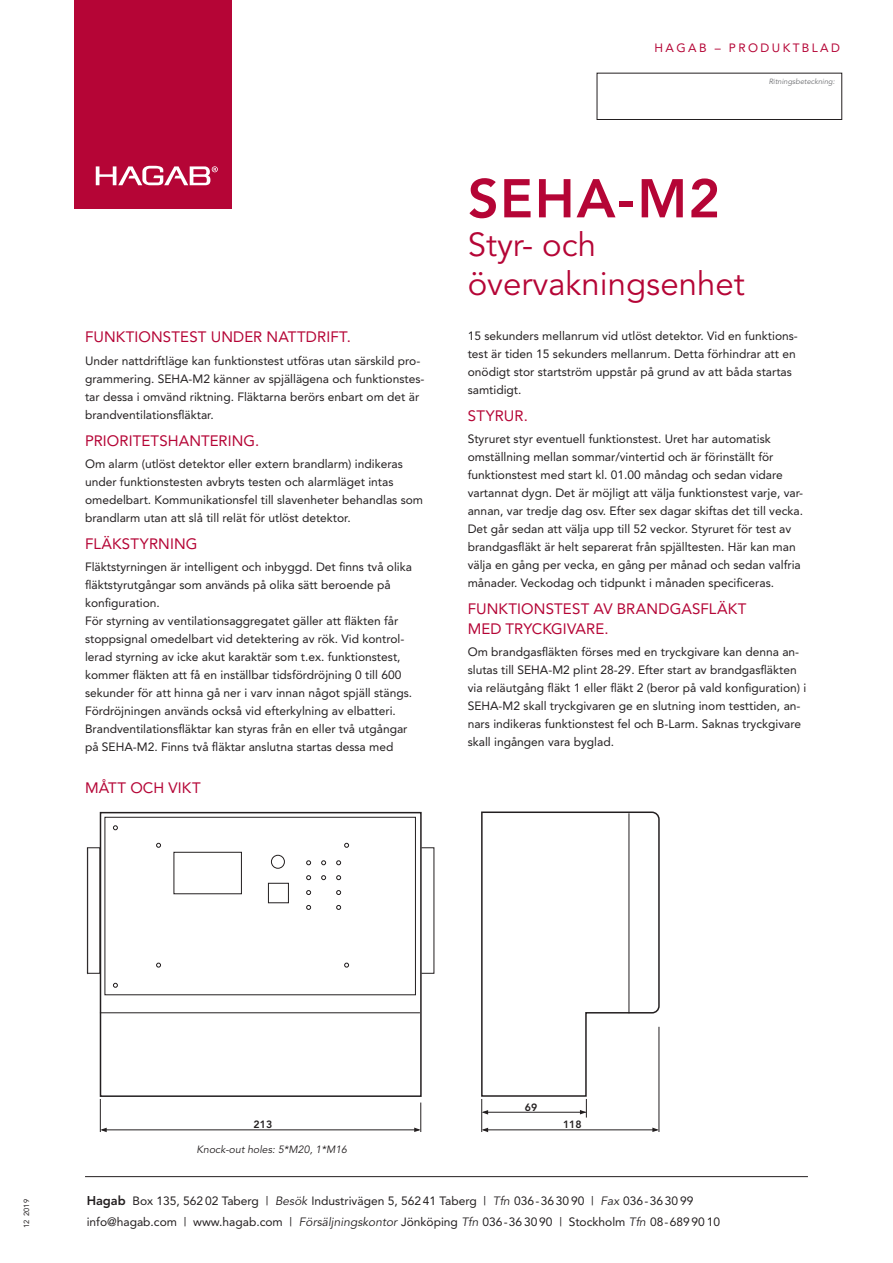
<style>
.page{position:relative;width:893px;height:1263px;background:#fff}
.page>*{position:absolute;margin:0;border:0;box-sizing:border-box;transform-origin:0 0}
.t1{font:800 54px "Avenir LT Std";letter-spacing:.025em;color:#b50536}
.t2{font:33px/39px "Avenir LT Std";color:#b50536}
.Datablad_-_mellanrub{font:15px "Avenir LT Std";letter-spacing:.005em;color:#b50536}
.Datablad_-_brödtext{font:15px "Avenir LT Std";letter-spacing:.005em;color:#b50536}
.Datablad_-_brödtext-2{font:12px/18px "Avenir LT Std";color:#231f20}
.t3{font:12px "Avenir LT Std";letter-spacing:.2em;color:#b50536}
.t4{font:italic 10.5px "Avenir LT Std";color:#231f20}
.t5{font:800 10.5px "Avenir LT Std";color:#231f20}
.t6{font:italic 7.5px "Avenir LT Std";color:#6c6d70}
.t7{font:7.5px "Avenir LT Std";color:#231f20}
.s1{font-weight:800;font-size:12.75px}
.s2{font-style:italic}
</style>
<div class="page">
<div style="left:74px;top:0;width:158px;height:208px;background:#b50536"></div>
<svg style="left:96px;top:166px;width:122px;height:19px"></svg>
<div style="left:100px;top:812px;width:322px;height:285px;border:2px solid #231f20"></div>
<svg style="left:481px;top:811px;width:179px;height:286px"></svg>
<hr style="left:629px;top:813px;width:1px;height:200px;background:#231f20">
<div style="left:105px;top:817px;width:311px;height:178px;border:1px solid #231f20"></div>
<hr style="left:100px;top:1012px;width:320px;height:1px;background:#231f20">
<div style="left:87px;top:847px;width:13px;height:126px;border:1px solid #231f20"></div>
<div style="left:174px;top:852px;width:68px;height:42px;border:1px solid #231f20"></div>
<div style="left:268px;top:883px;width:21px;height:20px;border:1px solid #231f20"></div>
<div style="left:271px;top:855px;width:14px;height:13px;border:1px solid #231f20;border-radius:50%"></div>
<svg style="left:113px;top:825px;width:5px;height:5px"></svg>
<svg style="left:113px;top:983px;width:5px;height:4px"></svg>
<svg style="left:156px;top:963px;width:5px;height:4px"></svg>
<svg style="left:156px;top:843px;width:5px;height:4px"></svg>
<svg style="left:344px;top:963px;width:5px;height:4px"></svg>
<svg style="left:344px;top:843px;width:5px;height:4px"></svg>
<svg style="left:306px;top:860px;width:5px;height:5px"></svg>
<svg style="left:321px;top:860px;width:5px;height:5px"></svg>
<svg style="left:336px;top:860px;width:5px;height:5px"></svg>
<svg style="left:306px;top:875px;width:5px;height:5px"></svg>
<svg style="left:321px;top:875px;width:5px;height:5px"></svg>
<svg style="left:336px;top:875px;width:5px;height:5px"></svg>
<svg style="left:306px;top:890px;width:5px;height:5px"></svg>
<svg style="left:336px;top:890px;width:5px;height:5px"></svg>
<svg style="left:306px;top:905px;width:5px;height:5px"></svg>
<svg style="left:336px;top:905px;width:5px;height:5px"></svg>
<hr style="left:102px;top:1129px;width:317px;height:1px;background:#231f20">
<hr style="left:100px;top:1099px;width:1px;height:33px;background:#231f20">
<hr style="left:420px;top:1102px;width:1px;height:30px;background:#231f20">
<svg style="left:100px;top:1128px;width:7px;height:4px"></svg>
<svg style="left:414px;top:1127px;width:7px;height:5px"></svg>
<hr style="left:483px;top:1129px;width:174px;height:1px;background:#231f20">
<hr style="left:481px;top:1099px;width:1px;height:33px;background:#231f20">
<hr style="left:659px;top:1027px;width:1px;height:105px;background:#231f20">
<svg style="left:482px;top:1128px;width:6px;height:4px"></svg>
<svg style="left:652px;top:1127px;width:7px;height:5px"></svg>
<hr style="left:483px;top:1112px;width:103px;height:1px;background:#231f20">
<svg style="left:482px;top:1110px;width:6px;height:4px"></svg>
<svg style="left:580px;top:1099px;width:7px;height:18px"></svg>
<hr style="left:85px;top:1176px;width:723px;height:1px;background:#231f20">
<div style="left:597px;top:73px;width:245px;height:47px;border:1px solid #231f20"></div>
<p class="t3" style="left:655px;top:40px;width:187px">HAGAB – PRODUKTBLAD</p>
<p class="Datablad_-_mellanrub" style="left:85px;top:328px;width:267px">FUNKTIONSTEST UNDER NATTDRIFT.</p>
<p class="Datablad_-_brödtext-2" style="left:85px;top:351px;width:341px">Under nattdriftläge kan funktionstest utföras utan särskild pro&shy;grammering. SEHA-M2 känner av spjällägena och funktionstes&shy;tar dessa i omvänd riktning. Fläktarna berörs enbart om det är brandventilationsfläktar.</p>
<p class="Datablad_-_mellanrub" style="left:85px;top:432px;width:176px">PRIORITETSHANTERING.</p>
<p class="Datablad_-_brödtext-2" style="left:85px;top:455px;width:340px">Om alarm (utlöst detektor eller extern brandlarm) indikeras under funktionstesten avbryts testen och alarmläget intas omedelbart. Kommunikationsfel till slavenheter behandlas som brandlarm utan att slå till relät för utlöst detektor.</p>
<p class="Datablad_-_mellanrub" style="left:85px;top:535px;width:114px">FLÄKSTYRNING</p>
<p class="Datablad_-_brödtext-2" style="left:85px;top:558px;width:328px">Fläktstyrningen är intelligent och inbyggd. Det finns två olika fläktstyrutgångar som används på olika sätt beroende på konfiguration.</p>
<p class="Datablad_-_brödtext-2" style="left:85px;top:612px;width:329px">För styrning av ventilationsaggregatet gäller att fläkten får stoppsignal omedelbart vid detektering av rök. Vid kontrol&shy;lerad styrning av icke akut karaktär som t.ex. funktionstest, kommer fläkten att få en inställbar tidsfördröjning 0 till 600 sekunder för att hinna gå ner i varv innan något spjäll stängs.<br>Fördröjningen används också vid efterkylning av elbatteri.</p>
<p class="Datablad_-_brödtext-2" style="left:85px;top:720px;width:324px">Brandventilationsfläktar kan styras från en eller två utgångar på SEHA-M2. Finns två fläktar anslutna startas dessa med</p>
<p class="Datablad_-_mellanrub" style="left:85px;top:779px;width:117px">MÅTT OCH VIKT</p>
<p class="t6" style="left:769px;top:77px;width:68px">Ritningsbeteckning:</p>
<p class="t1" style="left:468px;top:167px;width:254px">SEHA-M2</p>
<p class="t2" style="left:468px;top:226px;width:278px">Styr- och övervakningsenhet</p>
<p class="Datablad_-_brödtext-2" style="left:468px;top:327px;width:332px">15 sekunders mellanrum vid utlöst detektor. Vid en funktions&shy;test är tiden 15 sekunders mellanrum. Detta förhindrar att en onödigt stor startström uppstår på grund av att båda startas samtidigt.</p>
<p class="Datablad_-_mellanrub" style="left:468px;top:407px;width:62px">STYRUR.</p>
<p class="Datablad_-_brödtext-2" style="left:468px;top:430px;width:337px">Styruret styr eventuell funktionstest. Uret har automatisk omställning mellan sommar/vintertid och är förinställt för funktionstest med start kl. 01.00 måndag och sedan vidare vartannat dygn. Det är möjligt att välja funktionstest varje, var&shy;annan, var tredje dag osv. Efter sex dagar skiftas det till vecka.<br>Det går sedan att välja upp till 52 veckor. Styruret för test av brandgasfläkt är helt separerat från spjälltesten. Här kan man välja en gång per vecka, en gång per månad och sedan valfria månader. Veckodag och tidpunkt i månaden specificeras.</p>
<p class="Datablad_-_brödtext" style="left:468px;top:600px;width:280px">FUNKTIONSTEST AV BRANDGASFLÄKT</p>
<p class="Datablad_-_mellanrub" style="left:468px;top:620px;width:142px">MED TRYCKGIVARE.</p>
<p class="Datablad_-_brödtext-2" style="left:468px;top:643px;width:340px">Om brandgasfläkten förses med en tryckgivare kan denna an&shy;slutas till SEHA-M2 plint 28-29. Efter start av brandgasfläkten via reläutgång fläkt 1 eller fläkt 2 (beror på vald konfiguration) i SEHA-M2 skall tryckgivaren ge en slutning inom testtiden, an&shy;nars indikeras funktionstest fel och B-Larm. Saknas tryckgivare skall ingången vara byglad.</p>
<p class="t5" style="left:254px;top:1117px;width:20px">213</p>
<p class="t4" style="left:197px;top:1144px;width:152px">Knock-out holes: 5*M20, 1*M16</p>
<p class="t5" style="left:525px;top:1101px;width:14px">69</p>
<p class="t5" style="left:563px;top:1117px;width:20px">118</p>
<p class="t7" style="left:22px;top:1228px;width:31px;rotate:-90deg">12 2019</p>
<p class="Datablad_-_brödtext-2" style="left:87px;top:1192px;width:608px"><span class="s1">Hagab</span> Box 135, 562 02 Taberg <sup>|</sup> <span class="s2">Besök</span> Industrivägen 5, 562 41 Taberg <sup>|</sup> <span class="s2">Tfn</span> 036 -36 30 90 <sup>|</sup> <span class="s2">Fax</span> 036-36 30 99</p>
<p class="Datablad_-_brödtext-2" style="left:87px;top:1212px;width:635px">info@hagab.com <sup>|</sup> www.hagab.com <sup>|</sup> <span class="s2">Försäljningskontor</span> Jönköping <span class="s2">Tfn</span> 036-36 30 90 <sup>|</sup> Stockholm <span class="s2">Tfn</span> 08-689 90 10</p>
</div>
